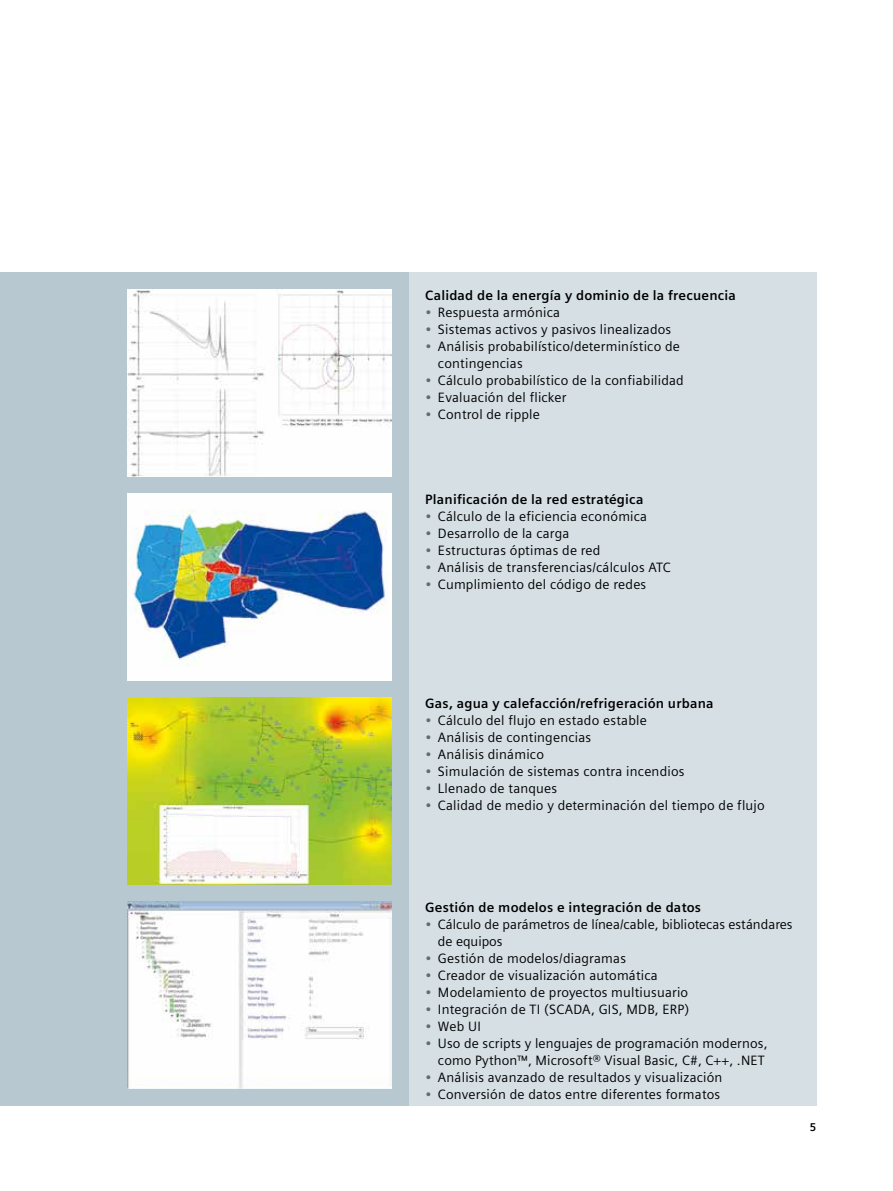
<style>
.page{position:relative;width:893px;height:1191px;background:#fff}
.page>*{position:absolute;margin:0;border:0;box-sizing:border-box;transform-origin:0 0}
.t1{font:13.5px/17px "Siemens Sans";letter-spacing:.015em;color:#000}
.t2{font:700 13.5px "Siemens Sans";letter-spacing:.015em;color:#000}
.t3{font:700 11.25px "Siemens Sans";color:#000}
.s1{color:#5f6d75}
</style>
<div class="page">
<div style="left:0;top:272px;width:816px;height:834px;background:#d5dfe4"></div>
<div style="left:0;top:272px;width:408px;height:834px;background:#b8c8d1"></div>
<img style="left:128px;top:289px;width:263px;height:187px">
<img style="left:128px;top:493px;width:263px;height:187px">
<img style="left:128px;top:697px;width:263px;height:187px">
<img style="left:128px;top:901px;width:263px;height:188px">
<p class="t2" style="left:425px;top:287px;width:312px">Calidad de la energía y dominio de la frecuencia</p>
<p class="t1" style="left:425px;top:303px;width:136px"><span class="s1">•</span> Respuesta armónica</p>
<p class="t1" style="left:425px;top:320px;width:248px"><span class="s1">•</span> Sistemas activos y pasivos linealizados</p>
<p class="t1" style="left:438px;top:337px;width:243px;text-indent:-13px"><span class="s1">•</span> Análisis probabilístico/determinístico de contingencias</p>
<p class="t1" style="left:425px;top:372px;width:260px"><span class="s1">•</span> Cálculo probabilístico de la confiabilidad</p>
<p class="t1" style="left:425px;top:389px;width:143px"><span class="s1">•</span> Evaluación del flicker</p>
<p class="t1" style="left:425px;top:406px;width:116px"><span class="s1">•</span> Control de ripple</p>
<p class="t2" style="left:425px;top:491px;width:220px">Planificación de la red estratégica</p>
<p class="t1" style="left:425px;top:508px;width:223px"><span class="s1">•</span> Cálculo de la eficiencia económica</p>
<p class="t1" style="left:425px;top:525px;width:146px"><span class="s1">•</span> Desarrollo de la carga</p>
<p class="t1" style="left:425px;top:542px;width:177px"><span class="s1">•</span> Estructuras óptimas de red</p>
<p class="t1" style="left:425px;top:559px;width:247px"><span class="s1">•</span> Análisis de transferencias/cálculos ATC</p>
<p class="t1" style="left:425px;top:576px;width:223px"><span class="s1">•</span> Cumplimiento del código de redes</p>
<p class="t2" style="left:425px;top:695px;width:290px">Gas, agua y calefacción/refrigeración urbana</p>
<p class="t1" style="left:425px;top:712px;width:223px"><span class="s1">•</span> Cálculo del flujo en estado estable</p>
<p class="t1" style="left:425px;top:729px;width:167px"><span class="s1">•</span> Análisis de contingencias</p>
<p class="t1" style="left:425px;top:746px;width:120px"><span class="s1">•</span> Análisis dinámico</p>
<p class="t1" style="left:425px;top:763px;width:261px"><span class="s1">•</span> Simulación de sistemas contra incendios</p>
<p class="t1" style="left:425px;top:780px;width:133px"><span class="s1">•</span> Llenado de tanques</p>
<p class="t1" style="left:425px;top:797px;width:341px"><span class="s1">•</span> Calidad de medio y determinación del tiempo de flujo</p>
<p class="t2" style="left:425px;top:899px;width:277px">Gestión de modelos e integración de datos</p>
<p class="t1" style="left:438px;top:916px;width:356px;text-indent:-13px"><span class="s1">•</span> Cálculo de parámetros de línea/cable, bibliotecas estándares de equipos</p>
<p class="t1" style="left:425px;top:950px;width:202px"><span class="s1">•</span> Gestión de modelos/diagramas</p>
<p class="t1" style="left:425px;top:967px;width:234px"><span class="s1">•</span> Creador de visualización automática</p>
<p class="t1" style="left:425px;top:984px;width:265px"><span class="s1">•</span> Modelamiento de proyectos multiusuario</p>
<p class="t1" style="left:425px;top:1001px;width:266px"><span class="s1">•</span> Integración de TI (SCADA, GIS, MDB, ERP)</p>
<p class="t1" style="left:425px;top:1018px;width:57px"><span class="s1">•</span> Web UI</p>
<p class="t1" style="left:425px;top:1035px;width:344px;text-align:right"><span class="s1">•</span> Uso de scripts y lenguajes de programación modernos, como Python™, Microsoft® Visual Basic, C#, C++, .NET</p>
<p class="t1" style="left:425px;top:1069px;width:299px"><span class="s1">•</span> Análisis avanzado de resultados y visualización</p>
<p class="t1" style="left:425px;top:1086px;width:296px"><span class="s1">•</span> Conversión de datos entre diferentes formatos</p>
<p class="t3" style="left:810px;top:1120px;width:8px">5</p>
</div>
